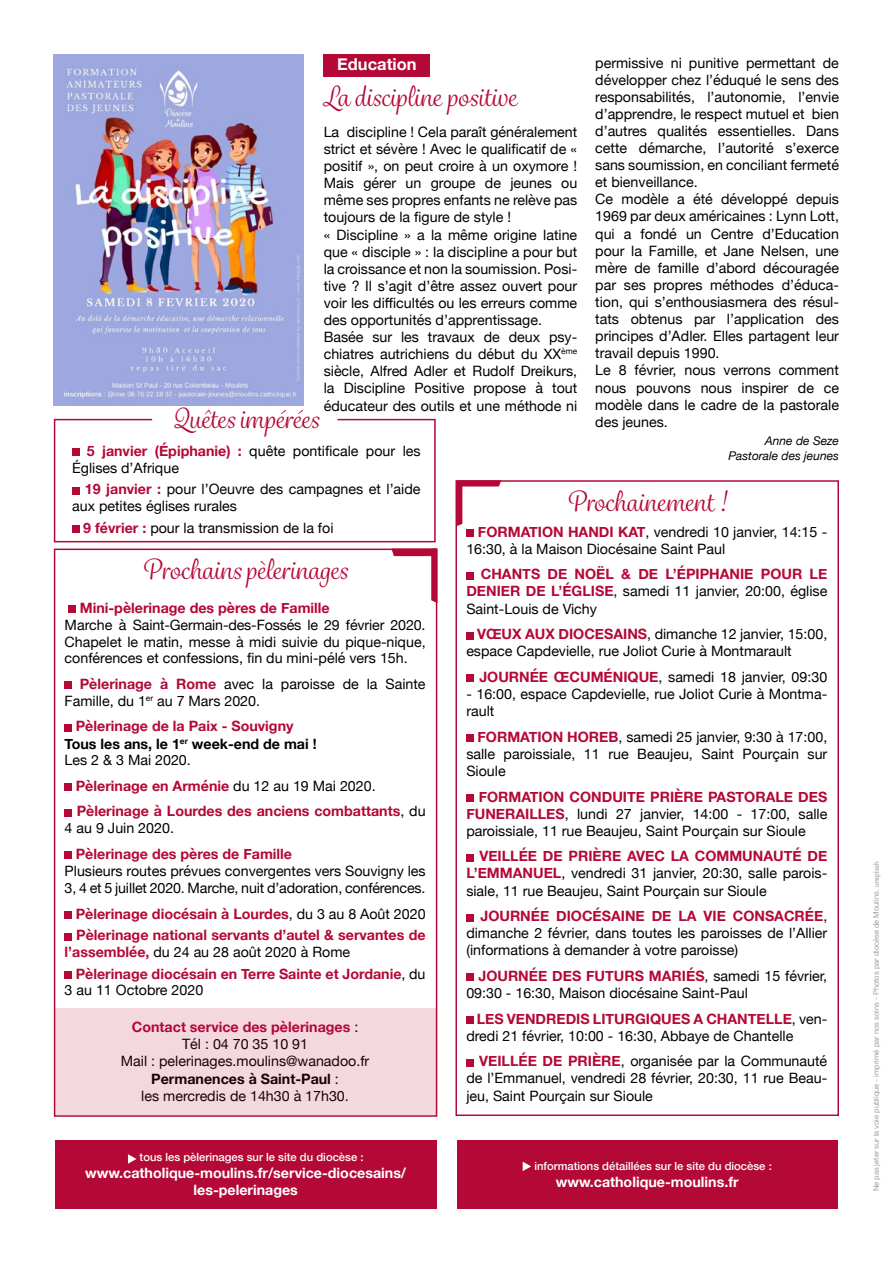
<style>
.page{position:relative;width:893px;height:1263px;background:#fff}
.page>*{position:absolute;margin:0;border:0;box-sizing:border-box;transform-origin:0 0}
.t1{font:27px "Grafolita Script";color:#b40837}
.t2{font:700 16.5px "Helvetica Neue";color:#fff}
.t3{font:14.25px/17.1px "Helvetica Neue";color:#000}
.t4{font:700 14.25px/21.6px "Helvetica Neue";color:#b40837}
.t5{font:700 14.25px/17.1px "Helvetica Neue";color:#fff;text-align:center}
.t6{font:700 14.25px/16.8px "Helvetica Neue";color:#000}
.t7{font:italic 12px/14.4px "Helvetica Neue";color:#000;text-align:right}
.t8{font:500 11.25px "Helvetica Neue";color:#fff}
.t9{font:7.5px "Helvetica Neue";color:#9f9f9f}
.s1{font-weight:700;color:#b40837}
.s2{font-weight:400;color:#000}
.s3{color:#b40837}
.s4{font-weight:400}
.s5{font-weight:700}
.s6{font-family:"Gill Sans"}
</style>
<div class="page">
<svg style="left:53px;top:548px;width:385px;height:569px"></svg>
<svg style="left:391px;top:549px;width:46px;height:54px"></svg>
<div style="left:457px;top:1140px;width:380px;height:69px;background:#b40837"></div>
<svg style="left:523px;top:1162px;width:8px;height:9px"></svg>
<div style="left:55px;top:1140px;width:381px;height:69px;background:#b40837"></div>
<svg style="left:128px;top:1154px;width:9px;height:10px"></svg>
<svg style="left:455px;top:480px;width:384px;height:636px"></svg>
<svg style="left:456px;top:480px;width:45px;height:46px"></svg>
<div style="left:466px;top:529px;width:8px;height:8px;background:#b40837"></div>
<div style="left:466px;top:572px;width:8px;height:7px;background:#b40837"></div>
<div style="left:466px;top:632px;width:8px;height:7px;background:#b40837"></div>
<div style="left:466px;top:675px;width:8px;height:7px;background:#b40837"></div>
<div style="left:466px;top:734px;width:8px;height:8px;background:#b40837"></div>
<div style="left:466px;top:794px;width:8px;height:7px;background:#b40837"></div>
<div style="left:466px;top:854px;width:8px;height:7px;background:#b40837"></div>
<div style="left:466px;top:914px;width:8px;height:7px;background:#b40837"></div>
<div style="left:466px;top:974px;width:8px;height:7px;background:#b40837"></div>
<div style="left:466px;top:1016px;width:8px;height:8px;background:#b40837"></div>
<div style="left:466px;top:1059px;width:8px;height:7px;background:#b40837"></div>
<svg style="left:53px;top:418px;width:383px;height:125px"></svg>
<div style="left:72px;top:449px;width:7px;height:7px;background:#b40837"></div>
<div style="left:72px;top:487px;width:7px;height:7px;background:#b40837"></div>
<div style="left:72px;top:525px;width:7px;height:8px;background:#b40837"></div>
<div style="left:55px;top:1008px;width:381px;height:107px;background:#f3d8df"></div>
<img style="left:54px;top:54px;width:249px;height:351px">
<div style="left:324px;top:54px;width:106px;height:22px;background:#b40837"></div>
<p class="t2" style="left:337px;top:51px;width:81px">Education</p>
<p class="t3" style="left:595px;top:55px;width:245px">permissive ni punitive permettant de développer chez l’éduqué le sens des responsabilités, l’autonomie, l’envie d’apprendre, le respect mutuel et bien d’autres qualités essentielles. Dans cette démarche, l’autorité s’exerce sans soumission, en conciliant fermeté et bienveillance.<br>Ce modèle a été développé depuis 1969 par deux américaines : Lynn Lott, qui a fondé un Centre d’Education pour la Famille, et Jane Nelsen, une mère de famille d’abord découragée par ses propres méthodes d’éduca&shy;tion, qui s’enthousiasmera des résul&shy;tats obtenus par l’application des principes d’Adler. Elles partagent leur travail depuis 1990.<br>Le 8 février, nous verrons comment nous pouvons nous inspirer de ce modèle dans le cadre de la pastorale des jeunes.</p>
<p class="t7" style="left:728px;top:435px;width:112px">Anne de Seze<br>Pastorale des jeunes</p>
<h1 class="t1" style="left:322px;top:80px;width:196px">La discipline positive</h1>
<p class="t3" style="left:324px;top:124px;width:255px">La discipline ! Cela paraît généralement strict et sévère ! Avec le qualificatif de « positif », on peut croire à un oxymore !<br>Mais gérer un groupe de jeunes ou même ses propres enfants ne relève pas toujours de la figure de style !<br>« Discipline » a la même origine latine que « disciple » : la discipline a pour but la croissance et non la soumission. Posi&shy;tive ? Il s’agit d’être assez ouvert pour voir les difficultés ou les erreurs comme des opportunités d’apprentissage.<br>Basée sur les travaux de deux psy&shy;chiatres autrichiens du début du XX<sup>ème </sup>siècle, Alfred Adler et Rudolf Dreikurs, la Discipline Positive propose à tout éducateur des outils et une méthode ni</p>
<h1 class="t1" style="left:173px;top:402px;width:148px">Quêtes impérées</h1>
<p class="t3" style="left:72px;top:443px;width:350px;text-indent:15px"><span class="s1">5 janvier (Épiphanie) :</span> quête pontificale pour les<br>Églises d’Afrique</p>
<p class="t3" style="left:72px;top:481px;width:350px;text-indent:13px"><span class="s1">19 janvier :</span> pour l’Oeuvre des campagnes et l’aide aux petites églises rurales</p>
<p class="t3" style="left:83px;top:520px;width:252px"><span class="s1">9 février :</span> pour la transmission de la foi</p>
<h1 class="t1" style="left:566px;top:485px;width:162px">Prochainement !</h1>
<p class="t3" style="left:466px;top:524px;width:362px;text-indent:12px"><span class="s1">FORMATION HANDI KAT</span>, vendredi 10 janvier, 14:15 -<br>16:30, à la Maison Diocésaine Saint Paul</p>
<p class="t4" style="left:466px;top:566px;width:362px;line-height:17.1px;text-align:justify;text-indent:15px">CHANTS DE NOËL &amp; DE L’ÉPIPHANIE POUR LE DENIER DE L’ÉGLISE<span class="s2">, samedi 11 janvier, 20:00, église Saint-Louis de Vichy</span></p>
<p class="t3" style="left:466px;top:626px;width:362px;text-indent:11px"><span class="s1">VŒUX AUX DIOCESAINS</span>, dimanche 12 janvier, 15:00, espace Capdevielle, rue Joliot Curie à Montmarault</p>
<p class="t3" style="left:479px;top:669px;width:349px"><span class="s1">JOURNÉE ŒCUMÉNIQUE</span>, samedi 18 janvier, 09:30</p>
<p class="t3" style="left:466px;top:686px;width:362px">- 16:00, espace Capdevielle, rue Joliot Curie à Montma&shy;rault</p>
<p class="t3" style="left:466px;top:729px;width:362px;text-align:justify;text-indent:11px"><span class="s1">FORMATION HOREB</span>, samedi 25 janvier, 9:30 à 17:00, salle paroissiale, 11 rue Beaujeu, Saint Pourçain sur Sioule</p>
<p class="t3" style="left:466px;top:789px;width:362px;text-align:justify;text-indent:12px"><span class="s1">FORMATION CONDUITE PRIÈRE PASTORALE DES FUNERAILLES</span>, lundi 27 janvier, 14:00 - 17:00, salle paroissiale, 11 rue Beaujeu, Saint Pourçain sur Sioule</p>
<p class="t3" style="left:466px;top:848px;width:362px;text-align:justify;text-indent:13px"><span class="s1">VEILLÉE DE PRIÈRE AVEC LA COMMUNAUTÉ DE L’EMMANUEL</span>, vendredi 31 janvier, 20:30, salle parois&shy;siale, 11 rue Beaujeu, Saint Pourçain sur Sioule</p>
<p class="t3" style="left:466px;top:908px;width:362px;text-align:justify;text-indent:14px"><span class="s1">JOURNÉE DIOCÉSAINE DE LA VIE CONSACRÉE</span>, dimanche 2 février, dans toutes les paroisses de l’Allier (informations à demander à votre paroisse)</p>
<p class="t3" style="left:466px;top:968px;width:362px;text-indent:12px"><span class="s1">JOURNÉE DES FUTURS MARIÉS</span>, samedi 15 février,<br>09:30 - 16:30, Maison diocésaine Saint-Paul</p>
<p class="t3" style="left:466px;top:1011px;width:362px;text-indent:10px"><span class="s1">LES VENDREDIS LITURGIQUES A CHANTELLE</span>, ven&shy;dredi 21 février, 10:00 - 16:30, Abbaye de Chantelle</p>
<p class="t3" style="left:466px;top:1053px;width:362px;text-align:justify;text-indent:13px"><span class="s1">VEILLÉE DE PRIÈRE</span>, organisée par la Communauté de l’Emmanuel, vendredi 28 février, 20:30, 11 rue Beau&shy;jeu, Saint Pourçain sur Sioule</p>
<h1 class="t1" style="left:142px;top:553px;width:208px">Prochains pèlerinages</h1>
<p class="t4" style="left:80px;top:597px;width:252px">Mini-pèlerinage des pères de Famille</p>
<p class="t3" style="left:65px;top:618px;width:362px;line-height:16.5px;text-align:justify">Marche à Saint-Germain-des-Fossés le 29 février 2020.<br>Chapelet le matin, messe à midi suivie du pique-nique, conférences et confessions, fin du mini-pélé vers 15h.</p>
<p class="t3" style="left:65px;top:676px;width:362px;text-indent:15px"><span class="s1">Pèlerinage à Rome</span> avec la paroisse de la Sainte<br>Famille, du 1<sup>er</sup> au 7 Mars 2020.</p>
<p class="t6" style="left:65px;top:718px;width:254px;text-indent:11px"><span class="s3">Pèlerinage de la Paix - Souvigny<br></span>Tous les ans, le 1<sup>er</sup> week-end de mai !<br><span class="s4">Les 2 &amp; 3 Mai 2020.</span></p>
<p class="t4" style="left:76px;top:773px;width:351px;line-height:25.7px">Pèlerinage en Arménie <span class="s2">du 12 au 19 Mai 2020.<br></span>Pèlerinage à Lourdes des anciens combattants<span class="s2">, du</span></p>
<p class="t3" style="left:65px;top:821px;width:111px">4 au 9 Juin 2020.</p>
<p class="t4" style="left:76px;top:843px;width:218px">Pèlerinage des pères de Famille</p>
<p class="t3" style="left:65px;top:863px;width:362px">Plusieurs routes prévues convergentes vers Souvigny les<br>3, 4 et 5 juillet 2020. Marche, nuit d’adoration, conférences.</p>
<p class="t4" style="left:76px;top:903px;width:351px">Pèlerinage diocésain à Lourdes<span class="s2">, du 3 au 8 Août 2020<br></span>Pèlerinage national servants d’autel &amp; servantes de</p>
<p class="t4" style="left:76px;top:941px;width:351px;text-indent:-11px">l’assemblée, <span class="s2">du 24 au 28 août 2020 à Rome<br></span>Pèlerinage diocésain en Terre Sainte et Jordanie<span class="s2">, du</span></p>
<p class="t3" style="left:65px;top:982px;width:140px">3 au 11 Octobre 2020</p>
<p class="t3" style="left:121px;top:1019px;width:250px;text-align:center"><span class="s1">Contact service des pèlerinages</span> :<br>Tél : 04 70 35 10 91<br>Mail : pelerinages.moulins@wanadoo.fr<br><span class="s5">Permanences à Saint-Paul</span> :<br>les mercredis de 14h30 à 17h30.</p>
<p class="t8" style="left:140px;top:1148px;width:225px">tous les pèlerinages sur le site du diocèse :</p>
<p class="t5" style="left:85px;top:1165px;width:323px">www.catholique-moulins.fr/service-diocesains/ les-pelerinages</p>
<p class="t8" style="left:534px;top:1156px;width:239px">informations détaillées sur le site du diocèse :</p>
<p class="t5" style="left:556px;top:1173px;width:184px">www.catholique-moulins.fr</p>
<p class="t9" style="left:871px;top:1191px;width:331px;rotate:-90deg">Ne pas jeter sur la voie publique - imprimé par nos soins - Photos par diocèse de Moulins. <span class="s6">unsplash</span></p>
</div>
